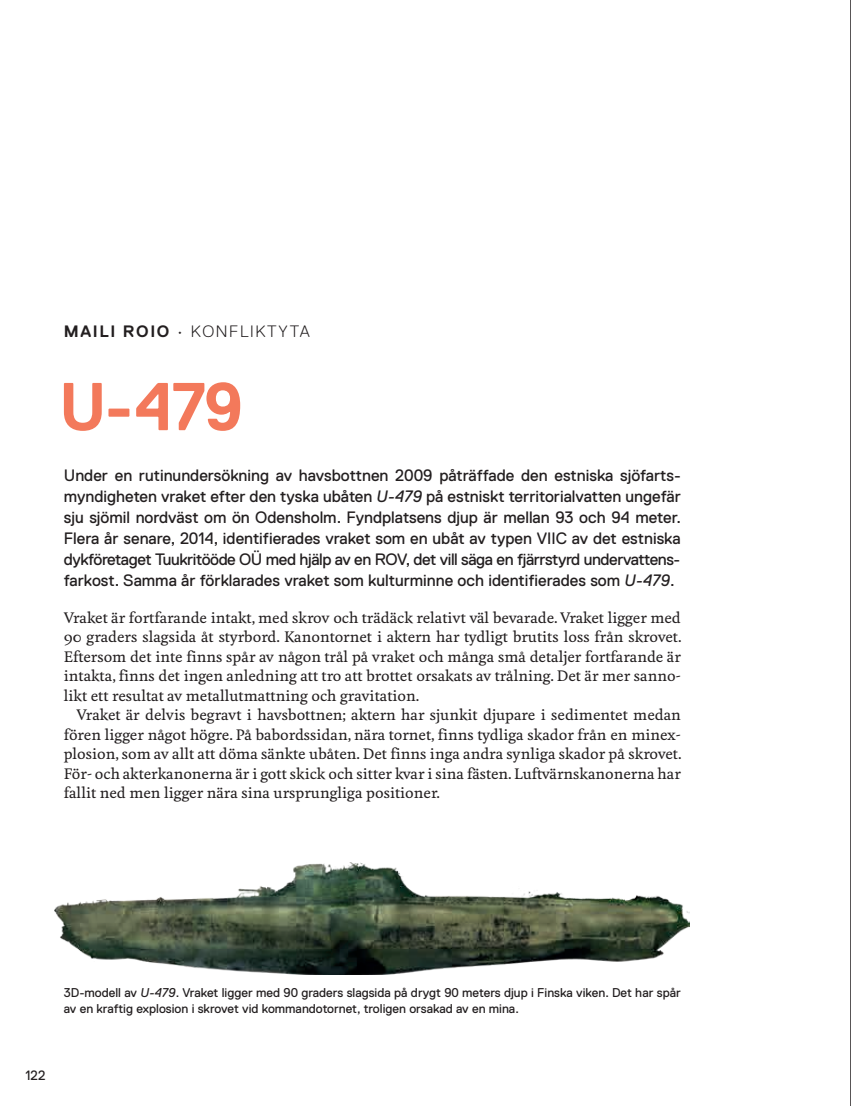
<style>
.page{position:relative;width:851px;height:1106px;background:#fff}
.page>*{position:absolute;margin:0;border:0;box-sizing:border-box;transform-origin:0 0}
.t1{font:700 67.5px "Replica Std";color:#f3795b}
.t2{font:16.5px/21px "Replica Std";color:#231f20;text-align:justify}
.t3{font:300 16.5px "Replica Std";letter-spacing:.1em;color:#231f20}
.t4{font:700 16.5px "Replica Std";letter-spacing:.1em;color:#231f20}
.t5{font:500 14.25px/19.5px "Feijoa";color:#231f20;text-align:justify}
.t6{font:13.5px "Replica Std";color:#231f20}
.t7{font:12.75px/15.3px "Replica Std";color:#231f20}
.s1{font-weight:300}
.s2{font-style:italic}
</style>
<div class="page">
<hr style="left:850px;top:0;width:1px;height:1106px;background:#231f20">
<img style="left:55px;top:862px;width:634px;height:112px">
<p class="t4" style="left:64px;top:322px;width:121px">MAILI ROIO <span class="s1">•</span></p>
<p class="t3" style="left:191px;top:322px;width:120px">KONFLIKTYTA</p>
<p class="t1" style="left:58px;top:369px;width:186px">U-479</p>
<p class="t2" style="left:64px;top:465px;width:618px">Under en rutinundersökning av havsbottnen 2009 påträffade den estniska sjöfarts&shy;myndigheten vraket efter den tyska ubåten <span class="s2">U-479</span> på estniskt territorialvatten ungefär sju sjömil nordväst om ön Odensholm. Fyndplatsens djup är mellan 93 och 94 meter.<br>Flera år senare, 2014, identifierades vraket som en ubåt av typen VIIC av det estniska dykföretaget Tuukritööde OÜ med hjälp av en ROV, det vill säga en fjärrstyrd undervattens&shy;farkost. Samma år förklarades vraket som kulturminne och identifierades som <span class="s2">U-479</span>.</p>
<p class="t5" style="left:64px;top:608px;width:619px">Vraket är fortfarande intakt, med skrov och trädäck relativt väl bevarade. Vraket ligger med 90 graders slagsida åt styrbord. Kanontornet i aktern har tydligt brutits loss från skrovet.<br>Eftersom det inte finns spår av någon trål på vraket och många små detaljer fortfarande är intakta, finns det ingen anledning att tro att brottet orsakats av trålning. Det är mer sanno&shy;likt ett resultat av metallutmattning och gravitation.</p>
<p class="t5" style="left:64px;top:705px;width:619px;text-indent:13px">Vraket är delvis begravt i havsbottnen; aktern har sjunkit djupare i sedimentet medan fören ligger något högre. På babordssidan, nära tornet, finns tydliga skador från en minex&shy;plosion, som av allt att döma sänkte ubåten. Det finns inga andra synliga skador på skrovet.<br>För- och akterkanonerna är i gott skick och sitter kvar i sina fästen. Luftvärnskanonerna har fallit ned men ligger nära sina ursprungliga positioner.</p>
<p class="t7" style="left:64px;top:985px;width:618px">3D-modell av <span class="s2">U-479</span>. Vraket ligger med 90 graders slagsida på drygt 90 meters djup i Finska viken. Det har spår av en kraftig explosion i skrovet vid kommandotornet, troligen orsakad av en mina.</p>
<p class="t6" style="left:26px;top:1067px;width:21px">122</p>
</div>
